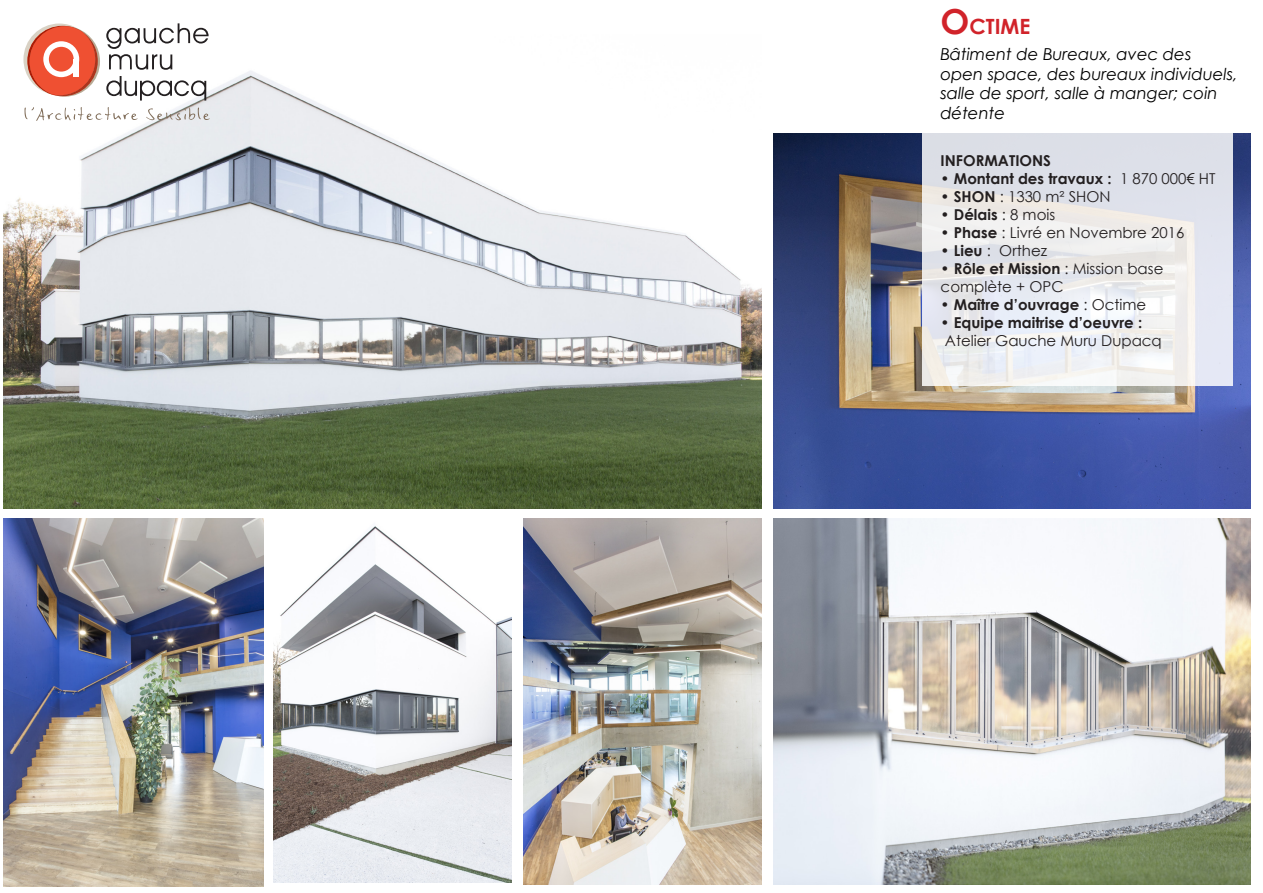
<style>
.page{position:relative;width:1263px;height:893px;background:#fff}
.page>*{position:absolute;margin:0;border:0;box-sizing:border-box;transform-origin:0 0}
.t1{font:700 21px "Century Gothic";color:#d1232a}
.t2{font:italic 16.5px/19.8px "Century Gothic";color:#000}
.t3{font:700 15px "Century Gothic";color:#231f20}
.t4{font:15px "Century Gothic";color:#231f20}
.s1{font-size:34.5px}
.s2{font-weight:400}
.s3{font-weight:700}
</style>
<div class="page">
<img style="left:774px;top:134px;width:476px;height:374px">
<img style="left:3px;top:71px;width:759px;height:437px">
<svg style="left:923px;top:133px;width:310px;height:253px"></svg>
<img style="left:3px;top:519px;width:261px;height:368px">
<img style="left:273px;top:526px;width:239px;height:356px">
<img style="left:523px;top:519px;width:239px;height:365px">
<img style="left:774px;top:519px;width:476px;height:365px">
<svg style="left:23px;top:24px;width:77px;height:73px"></svg>
<svg style="left:106px;top:23px;width:103px;height:47px"></svg>
<svg style="left:106px;top:76px;width:100px;height:25px"></svg>
<svg style="left:25px;top:107px;width:113px;height:14px"></svg>
<svg style="left:146px;top:108px;width:64px;height:12px"></svg>
<p class="t1" style="left:940px;top:14px;width:91px"><span class="s1">O</span>CTIME</p>
<p class="t2" style="left:940px;top:44px;width:299px">Bâtiment de Bureaux, avec des open space, des bureaux individuels, salle de sport, salle à manger; coin détente</p>
<p class="t3" style="left:941px;top:151px;width:112px">INFORMATIONS</p>
<p class="t3" style="left:941px;top:169px;width:276px">• Montant des travaux : <span class="s2">1 870 000€ HT</span></p>
<p class="t4" style="left:941px;top:187px;width:171px"><span class="s3">• SHON</span> : 1330 m² SHON</p>
<p class="t3" style="left:941px;top:205px;width:116px">• Délais <span class="s2">: 8 mois</span></p>
<p class="t4" style="left:941px;top:223px;width:245px"><span class="s3">• Phase</span> : Livré en Novembre 2016</p>
<p class="t4" style="left:941px;top:241px;width:108px"><span class="s3">• Lieu</span> : Orthez</p>
<p class="t3" style="left:941px;top:259px;width:224px">• Rôle et Mission <span class="s2">: Mission base</span></p>
<p class="t4" style="left:941px;top:277px;width:124px">complète + OPC</p>
<p class="t3" style="left:941px;top:295px;width:207px">• Maître d’ouvrage <span class="s2">: Octime</span></p>
<p class="t3" style="left:941px;top:313px;width:203px">• Equipe maitrise d’oeuvre :</p>
<p class="t4" style="left:945px;top:331px;width:218px">Atelier Gauche Muru Dupacq</p>
</div>
